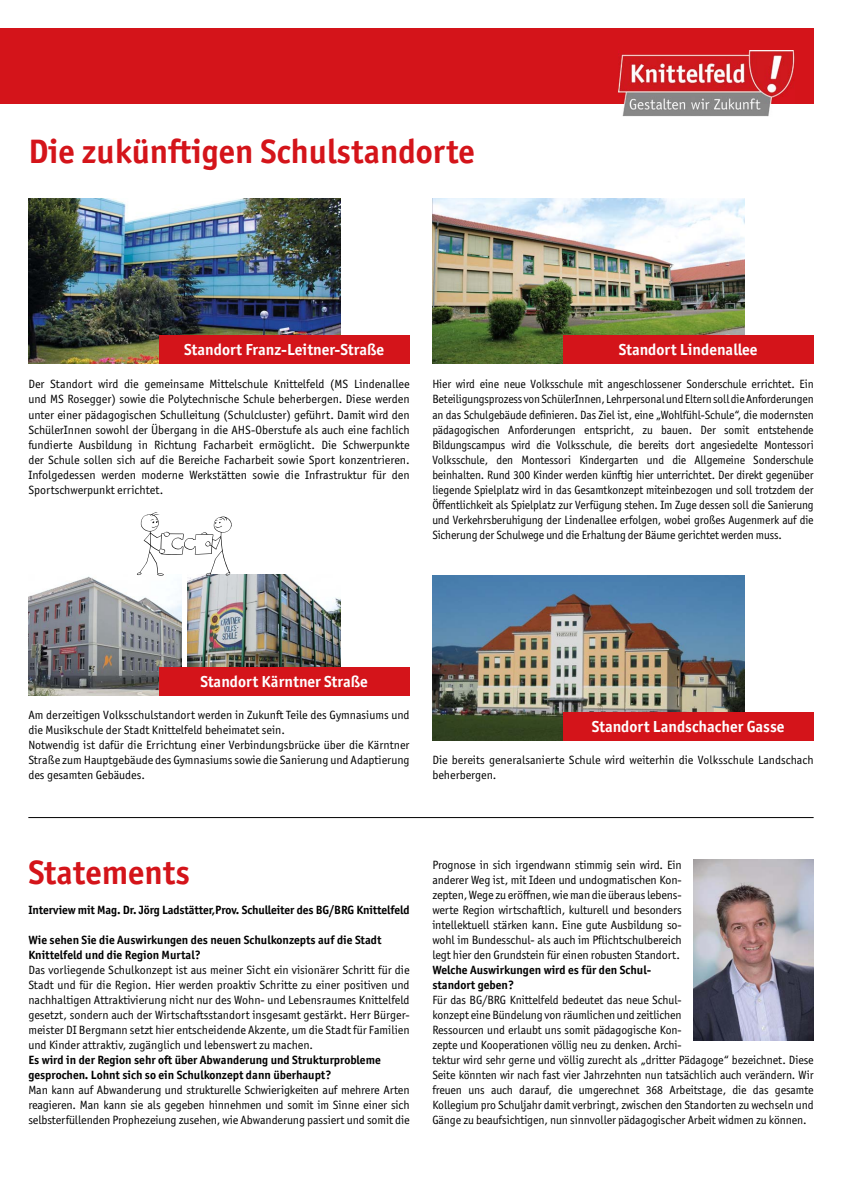
<style>
.page{position:relative;width:842px;height:1191px;background:#fff}
.page>*{position:absolute;margin:0;border:0;box-sizing:border-box;transform-origin:0 0}
.t1{font:700 34px "Officina Sans ITC Pro";color:#d4141a}
.t2{font:700 16px "Officina Sans ITC Pro";color:#fff}
.t3{font:12px/15px "Officina Sans ITC Pro";letter-spacing:-.005em;color:#000;text-align:justify}
.t4{font:12px/15px "Officina Sans ITC Pro";letter-spacing:-.005em;color:#000;text-align:justify;scale:.96 1}
.t5{font:700 12px/15px "Officina Sans ITC Pro";color:#000}
</style>
<div class="page">
<div style="left:0;top:28px;width:814px;height:75px;background:#d4141a"></div>
<img style="left:619px;top:51px;width:175px;height:66px">
<hr style="left:28px;top:817px;width:786px;height:1px;background:#000">
<img style="left:693px;top:859px;width:121px;height:181px">
<img style="left:432px;top:199px;width:312px;height:164px">
<img style="left:432px;top:576px;width:312px;height:164px">
<div style="left:563px;top:335px;width:251px;height:28px;background:#d4141a"></div>
<div style="left:563px;top:712px;width:251px;height:28px;background:#d4141a"></div>
<img style="left:28px;top:199px;width:312px;height:164px">
<img style="left:187px;top:574px;width:153px;height:93px">
<img style="left:28px;top:576px;width:153px;height:119px">
<div style="left:159px;top:335px;width:251px;height:28px;background:#d4141a"></div>
<div style="left:159px;top:667px;width:251px;height:28px;background:#d4141a"></div>
<svg style="left:137px;top:512px;width:95px;height:64px"></svg>
<h1 class="t1" style="left:28px;top:139px;width:448px">Die zukünftigen Schulstandorte</h1>
<h2 class="t2" style="left:184px;top:344px;width:202px">Standort Franz-Leitner-Straße</h2>
<h2 class="t2" style="left:619px;top:344px;width:140px">Standort Lindenallee</h2>
<p class="t3" style="left:28px;top:378px;width:383px">Der Standort wird die gemeinsame Mittelschule Knittelfeld (MS Lindenallee und MS Rosegger) sowie die Polytechnische Schule beherbergen. Diese werden unter einer pädagogischen Schulleitung (Schulcluster) geführt. Damit wird den SchülerInnen sowohl der Übergang in die AHS-Oberstufe als auch eine fachlich fundierte Ausbildung in Richtung Facharbeit ermöglicht. Die Schwerpunkte der Schule sollen sich auf die Bereiche Facharbeit sowie Sport konzentrieren.<br>Infolgedessen werden moderne Werkstätten sowie die Infrastruktur für den Sportschwerpunkt errichtet.</p>
<p class="t4" style="left:432px;top:378px;width:399px">Hier wird eine neue Volksschule mit angeschlossener Sonderschule errichtet. Ein Beteiligungsprozess von SchülerInnen, Lehrpersonal und Eltern soll die Anforderungen an das Schulgebäude definieren. Das Ziel ist, eine „Wohlfühl-Schule“, die modernsten pädagogischen Anforderungen entspricht, zu bauen. Der somit entstehende Bildungscampus wird die Volksschule, die bereits dort angesiedelte Montessori Volksschule, den Montessori Kindergarten und die Allgemeine Sonderschule beinhalten. Rund 300 Kinder werden künftig hier unterrichtet. Der direkt gegenüber liegende Spielplatz wird in das Gesamtkonzept miteinbezogen und soll trotzdem der Öffentlichkeit als Spielplatz zur Verfügung stehen. Im Zuge dessen soll die Sanierung und Verkehrsberuhigung der Lindenallee erfolgen, wobei großes Augenmerk auf die Sicherung der Schulwege und die Erhaltung der Bäume gerichtet werden muss.</p>
<h2 class="t2" style="left:200px;top:676px;width:169px">Standort Kärntner Straße</h2>
<p class="t3" style="left:28px;top:708px;width:383px;text-align:left">Am derzeitigen Volksschulstandort werden in Zukunft Teile des Gymnasiums und die Musikschule der Stadt Knittelfeld beheimatet sein.<br>Notwendig ist dafür die Errichtung einer Verbindungsbrücke über die Kärntner Straße zum Hauptgebäude des Gymnasiums sowie die Sanierung und Adaptierung des gesamten Gebäudes.</p>
<h2 class="t2" style="left:592px;top:720px;width:194px">Standort Landschacher Gasse</h2>
<p class="t3" style="left:432px;top:753px;width:383px">Die bereits generalsanierte Schule wird weiterhin die Volksschule Landschach beherbergen.</p>
<h1 class="t1" style="left:28px;top:859px;width:163px">Statements</h1>
<p class="t5" style="left:28px;top:903px;width:383px">Interview mit Mag. Dr. Jörg Ladstätter,Prov. Schulleiter des BG/BRG Knittelfeld</p>
<p class="t5" style="left:28px;top:933px;width:355px">Wie sehen Sie die Auswirkungen des neuen Schulkonzepts auf die Stadt<br>Knittelfeld und die Region Murtal?</p>
<p class="t3" style="left:28px;top:963px;width:383px">Das vorliegende Schulkonzept ist aus meiner Sicht ein visionärer Schritt für die Stadt und für die Region. Hier werden proaktiv Schritte zu einer positiven und nachhaltigen Attraktivierung nicht nur des Wohn- und Lebensraumes Knittelfeld gesetzt, sondern auch der Wirtschaftsstandort insgesamt gestärkt. Herr Bürger&shy;meister DI Bergmann setzt hier entscheidende Akzente, um die Stadt für Familien und Kinder attraktiv, zugänglich und lebenswert zu machen.</p>
<p class="t5" style="left:28px;top:1053px;width:354px">Es wird in der Region sehr oft über Abwanderung und Strukturprobleme gesprochen. Lohnt sich so ein Schulkonzept dann überhaupt?</p>
<p class="t3" style="left:28px;top:1083px;width:383px">Man kann auf Abwanderung und strukturelle Schwierigkeiten auf mehrere Arten reagieren. Man kann sie als gegeben hinnehmen und somit im Sinne einer sich selbsterfüllenden Prophezeiung zusehen, wie Abwanderung passiert und somit die</p>
<p class="t3" style="left:432px;top:858px;width:251px">Prognose in sich irgendwann stimmig sein wird. Ein anderer Weg ist, mit Ideen und undogmatischen Kon&shy;zepten, Wege zu eröffnen, wie man die überaus lebens&shy;werte Region wirtschaftlich, kulturell und besonders intellektuell stärken kann. Eine gute Ausbildung so&shy;wohl im Bundesschul- als auch im Pflichtschulbereich legt hier den Grundstein für einen robusten Standort.</p>
<p class="t5" style="left:432px;top:963px;width:220px">Welche Auswirkungen wird es für den Schul&shy;standort geben?</p>
<p class="t3" style="left:432px;top:993px;width:383px;text-align:left">Für das BG/BRG Knittelfeld bedeutet das neue Schul-<br>konzept eine Bündelung von räumlichen und zeitlichen<br>Ressourcen und erlaubt uns somit pädagogische Kon-<br>zepte und Kooperationen völlig neu zu denken. Archi-<br>tektur wird sehr gerne und völlig zurecht als „dritter Pädagoge“ bezeichnet. Diese Seite könnten wir nach fast vier Jahrzehnten nun tatsächlich auch verändern. Wir freuen uns auch darauf, die umgerechnet 368 Arbeitstage, die das gesamte Kollegium pro Schuljahr damit verbringt, zwischen den Standorten zu wechseln und Gänge zu beaufsichtigen, nun sinnvoller pädagogischer Arbeit widmen zu können.</p>
</div>
